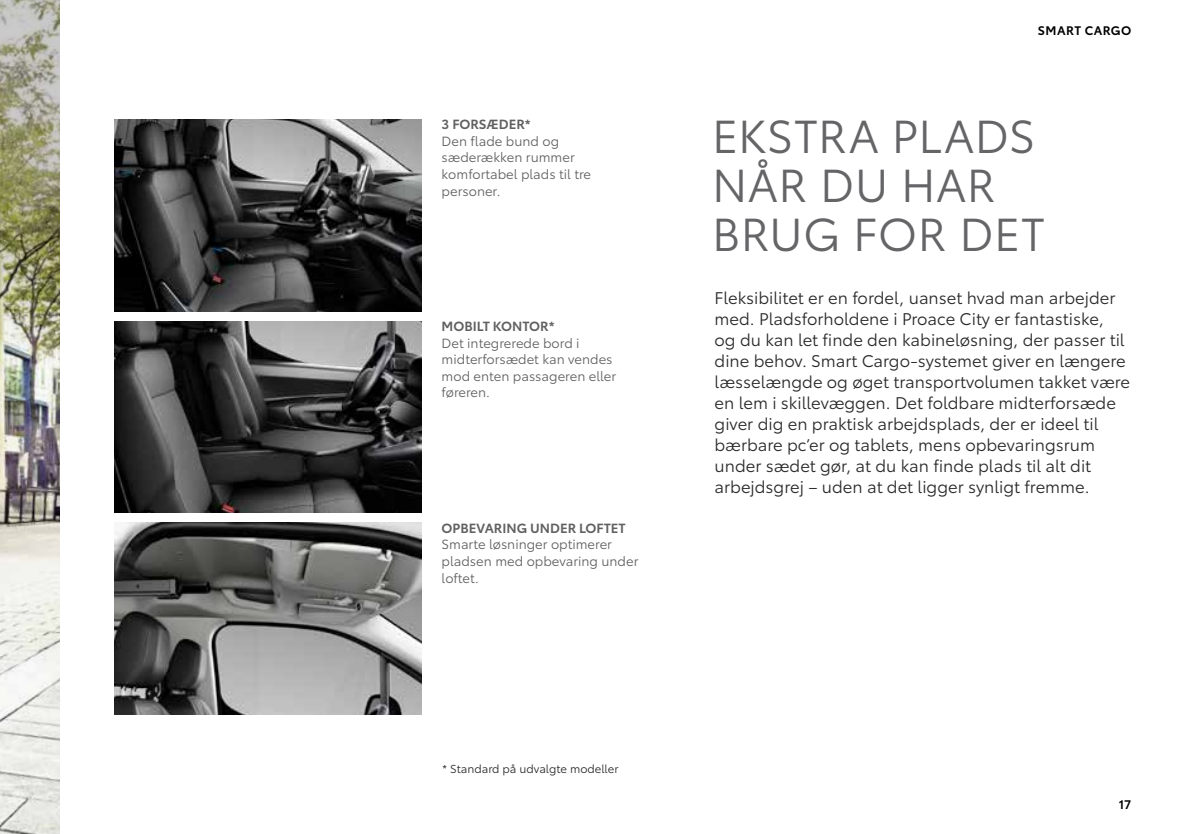
<style>
.page{position:relative;width:1191px;height:834px;background:#fff}
.page>*{position:absolute;margin:0;border:0;box-sizing:border-box;transform-origin:0 0}
.t1{font:45.5px/48.6px "Toyota Type";letter-spacing:.01em;color:#656568}
.t2{font:16.62px/21px "Toyota Type";color:#292929}
.t3{font:13.12px/16.6px "Toyota Type";color:#606060}
.t4{font:600 13.12px "Toyota Type";color:#606060}
.t5{font:600 12.25px "Toyota Type";letter-spacing:.035em;color:#000}
.t6{font:11.38px "Toyota Type";color:#292929}
</style>
<div class="page">
<img style="left:114px;top:321px;width:308px;height:192px">
<img style="left:114px;top:119px;width:308px;height:192px">
<img style="left:114px;top:523px;width:308px;height:191px">
<img style="left:0;top:0;width:60px;height:833px">
<p class="t4" style="left:441px;top:114px;width:91px">3 FORSÆDER*</p>
<p class="t3" style="left:441px;top:132px;width:151px">Den flade bund og sæderækken rummer komfortabel plads til tre personer.</p>
<p class="t4" style="left:441px;top:316px;width:114px">MOBILT KONTOR*</p>
<p class="t3" style="left:441px;top:333px;width:176px">Det integrerede bord i midterforsædet kan vendes mod enten passageren eller føreren.</p>
<p class="t4" style="left:441px;top:518px;width:185px">OPBEVARING UNDER LOFTET</p>
<p class="t3" style="left:441px;top:535px;width:198px">Smarte løsninger optimerer pladsen med opbevaring under loftet.</p>
<p class="t6" style="left:442px;top:760px;width:177px">* Standard på udvalgte modeller</p>
<p class="t5" style="left:1038px;top:21px;width:95px">SMART CARGO</p>
<h1 class="t1" style="left:712px;top:109px;width:334px">EKSTRA PLADS<br>NÅR DU HAR<br>BRUG FOR DET</h1>
<p class="t2" style="left:714px;top:286px;width:417px">Fleksibilitet er en fordel, uanset hvad man arbejder med. Pladsforholdene i Proace City er fantastiske,<br>og du kan let finde den kabineløsning, der passer til dine behov. Smart Cargo-systemet giver en længere læsselængde og øget transportvolumen takket være en lem i skillevæggen. Det foldbare midterforsæde giver dig en praktisk arbejdsplads, der er ideel til bærbare pc’er og tablets, mens opbevaringsrum under sædet gør, at du kan finde plads til alt dit arbejdsgrej – uden at det ligger synligt fremme.</p>
<p class="t5" style="left:1118px;top:794px;width:14px">17</p>
</div>
